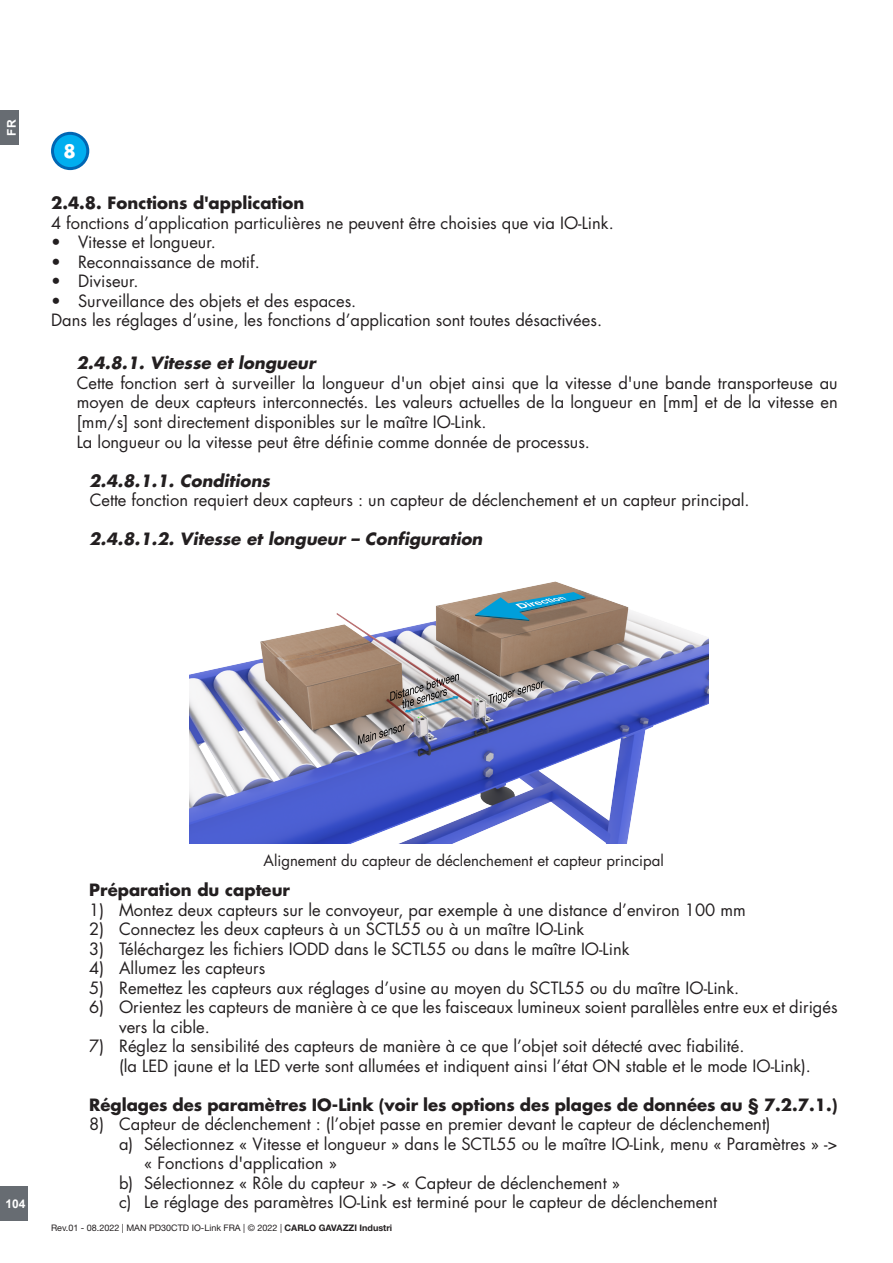
<style>
.page{position:relative;width:893px;height:1263px;background:#fff}
.page>*{position:absolute;margin:0;border:0;box-sizing:border-box;transform-origin:0 0}
.t1{font:700 18px "Futura Std";color:#fff}
.t2{font:16.5px/19.5px "Futura Std";color:#231f20}
.Afsnit{font:700 16.5px "Futura Std";color:#231f20}
.Underafsnit_2{font:italic 700 16.5px "Futura Std";color:#231f20}
.Underafsnit{font:italic 700 16.5px "Futura Std";color:#231f20}
.Underafsnit_TOC{font:15px "Futura Std";color:#231f20}
.t3{font:700 12px "Arial";color:#fff}
.t4{font:9px "Helvetica Neue LT Std";color:#231f20}
.s1{font-weight:700}
</style>
<div class="page">
<div style="left:0;top:1186px;width:28px;height:34px;background:#676c72"></div>
<div style="left:0;top:111px;width:19px;height:34px;background:#676c72"></div>
<div style="left:53px;top:133px;width:35px;height:36px;background:#00aeef;border-radius:50%"></div>
<div style="left:51px;top:132px;width:38px;height:38px;border:3px solid #0166b3;border-radius:50%"></div>
<img style="left:190px;top:581px;width:518px;height:263px">
<svg style="left:488px;top:681px;width:55px;height:22px"></svg>
<svg style="left:358px;top:724px;width:47px;height:20px"></svg>
<img style="left:404px;top:705px;width:57px;height:19px">
<svg style="left:390px;top:674px;width:69px;height:39px;background:#9b9694"></svg>
<img style="left:474px;top:604px;width:114px;height:33px">
<svg style="left:475px;top:592px;width:110px;height:29px;background:#6a8f97"></svg>
<p class="t3" style="left:3px;top:136px;width:18px;rotate:-90deg">FR</p>
<p class="t1" style="left:64px;top:140px;width:14px">8</p>
<p class="Afsnit" style="left:51px;top:192px;width:255px">2.4.8. Fonctions d'application</p>
<p class="t2" style="left:51px;top:213px;width:564px">4 fonctions d’application particulières ne peuvent être choisies que via IO-Link.</p>
<p class="t2" style="left:51px;top:233px;width:166px">• Vitesse et longueur.</p>
<p class="t2" style="left:51px;top:252px;width:210px">• Reconnaissance de motif.</p>
<p class="t2" style="left:51px;top:272px;width:89px">• Diviseur.</p>
<p class="t2" style="left:51px;top:291px;width:307px">• Surveillance des objets et des espaces.</p>
<p class="t2" style="left:51px;top:311px;width:553px">Dans les réglages d’usine, les fonctions d’application sont toutes désactivées.</p>
<p class="Underafsnit" style="left:77px;top:352px;width:241px">2.4.8.1. Vitesse et longueur</p>
<p class="t2" style="left:77px;top:373px;width:762px;text-align:justify">Cette fonction sert à surveiller la longueur d'un objet ainsi que la vitesse d'une bande transporteuse au moyen de deux capteurs interconnectés. Les valeurs actuelles de la longueur en [mm] et de la vitesse en [mm/s] sont directement disponibles sur le maître IO-Link.</p>
<p class="t2" style="left:77px;top:432px;width:515px">La longueur ou la vitesse peut être définie comme donnée de processus.</p>
<p class="Underafsnit_2" style="left:89px;top:469px;width:182px">2.4.8.1.1. Conditions</p>
<p class="t2" style="left:90px;top:490px;width:661px">Cette fonction requiert deux capteurs : un capteur de déclenchement et un capteur principal.</p>
<p class="Underafsnit_2" style="left:89px;top:528px;width:395px">2.4.8.1.2. Vitesse et longueur – Configuration</p>
<p class="t3" style="left:5px;top:1195px;width:22px">104</p>
<p class="Underafsnit_TOC" style="left:264px;top:851px;width:402px">Alignement du capteur de déclenchement et capteur principal</p>
<p class="Afsnit" style="left:89px;top:879px;width:202px">Préparation du capteur</p>
<p class="t2" style="left:89px;top:900px;width:658px">1) Montez deux capteurs sur le convoyeur, par exemple à une distance d’environ 100 mm</p>
<p class="t2" style="left:89px;top:919px;width:496px">2) Connectez les deux capteurs à un SCTL55 ou à un maître IO-Link</p>
<p class="t2" style="left:89px;top:939px;width:542px">3) Téléchargez les fichiers IODD dans le SCTL55 ou dans le maître IO-Link</p>
<p class="t2" style="left:89px;top:958px;width:178px">4) Allumez les capteurs</p>
<p class="t2" style="left:89px;top:978px;width:651px">5) Remettez les capteurs aux réglages d’usine au moyen du SCTL55 ou du maître IO-Link.</p>
<p class="t2" style="left:119px;top:997px;width:720px;text-indent:-30px">6) Orientez les capteurs de manière à ce que les faisceaux lumineux soient parallèles entre eux et dirigés vers la cible.</p>
<p class="t2" style="left:89px;top:1036px;width:657px">7) Réglez la sensibilité des capteurs de manière à ce que l’objet soit détecté avec fiabilité.</p>
<p class="t2" style="left:119px;top:1056px;width:693px">(la LED jaune et la LED verte sont allumées et indiquent ainsi l’état ON stable et le mode IO-Link).</p>
<p class="Afsnit" style="left:89px;top:1093px;width:750px">Réglages des paramètres IO-Link (voir les options des plages de données au § 7.2.7.1.)</p>
<p class="t2" style="left:89px;top:1114px;width:683px">8) Capteur de déclenchement : (l’objet passe en premier devant le capteur de déclenchement)</p>
<p class="t2" style="left:144px;top:1134px;width:695px;text-indent:-25px">a) Sélectionnez « Vitesse et longueur » dans le SCTL55 ou le maître IO-Link, menu « Paramètres » -&gt; « Fonctions d'application »</p>
<p class="t2" style="left:119px;top:1173px;width:502px">b) Sélectionnez « Rôle du capteur » -&gt; « Capteur de déclenchement »</p>
<p class="t2" style="left:119px;top:1192px;width:599px">c) Le réglage des paramètres IO-Link est terminé pour le capteur de déclenchement</p>
<p class="t4" style="left:51px;top:1223px;width:343px">Rev.01 - 08.2022 | MAN PD30CTD IO-Link FRA | © 2022 | <span class="s1">CARLO GAVAZZI Industri</span></p>
</div>
